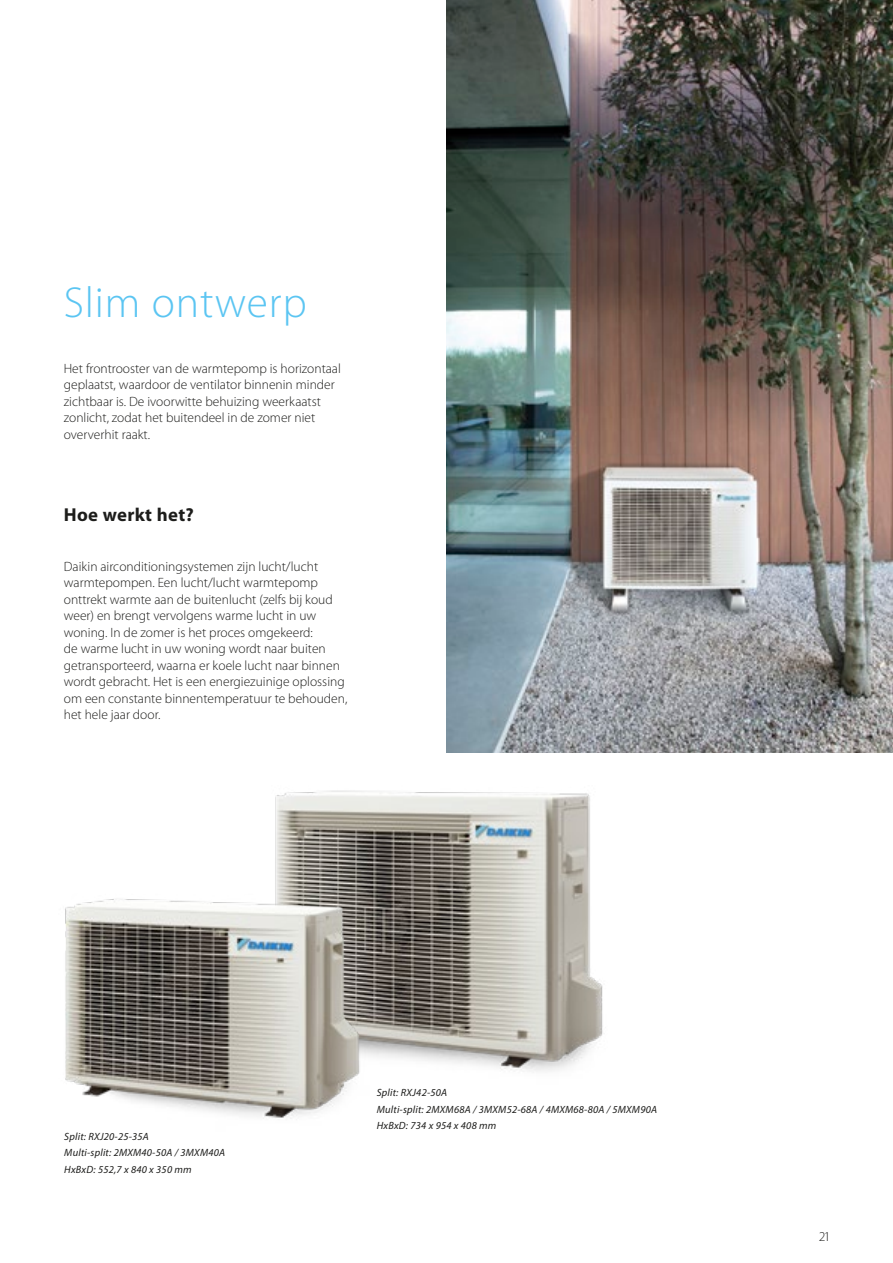
<style>
.page{position:relative;width:893px;height:1263px;background:#fff}
.page>*{position:absolute;margin:0;border:0;box-sizing:border-box;transform-origin:0 0}
.t1{font:300 43.5px "Myriad Pro";letter-spacing:.02em;color:#5bc5f2}
.t2{font:700 18.75px "Myriad Pro";letter-spacing:.02em;color:#1d1d1b}
.t3{font:300 13.5px/16.5px "Myriad Pro";color:#1d1d1b}
.t4{font:italic 10.5px/16.5px "Myriad Pro";letter-spacing:.02em;color:#1d1d1b}
</style>
<div class="page">
<img style="left:446px;top:0;width:447px;height:752px">
<img style="left:275px;top:790px;width:328px;height:282px">
<img style="left:65px;top:798px;width:334px;height:321px">
<h1 class="t1" style="left:64px;top:276px;width:244px">Slim ontwerp</h1>
<p class="t3" style="left:64px;top:360px;width:279px">Het frontrooster van de warmtepomp is horizontaal geplaatst, waardoor de ventilator binnenin minder zichtbaar is. De ivoorwitte behuizing weerkaatst zonlicht, zodat het buitendeel in de zomer niet oververhit raakt.</p>
<h2 class="t2" style="left:64px;top:502px;width:132px">Hoe werkt het?</h2>
<p class="t3" style="left:64px;top:558px;width:285px">Daikin airconditioningsystemen zijn lucht/lucht warmtepompen. Een lucht/lucht warmtepomp onttrekt warmte aan de buitenlucht (zelfs bij koud weer) en brengt vervolgens warme lucht in uw woning. In de zomer is het proces omgekeerd:<br>de warme lucht in uw woning wordt naar buiten getransporteerd, waarna er koele lucht naar binnen wordt gebracht. Het is een energiezuinige oplossing om een constante binnentemperatuur te behouden, het hele jaar door.</p>
<p class="t4" style="left:64px;top:1127px;width:162px">Split: RXJ20-25-35A<br>Multi-split: 2MXM40-50A / 3MXM40A<br>HxBxD: 552,7 x 840 x 350 mm</p>
<p class="t4" style="left:377px;top:1084px;width:282px">Split: RXJ42-50A<br>Multi-split: 2MXM68A / 3MXM52-68A / 4MXM68-80A / 5MXM90A<br>HxBxD: 734 x 954 x 408 mm</p>
<p class="t3" style="left:820px;top:1228px;width:11px">21</p>
</div>
